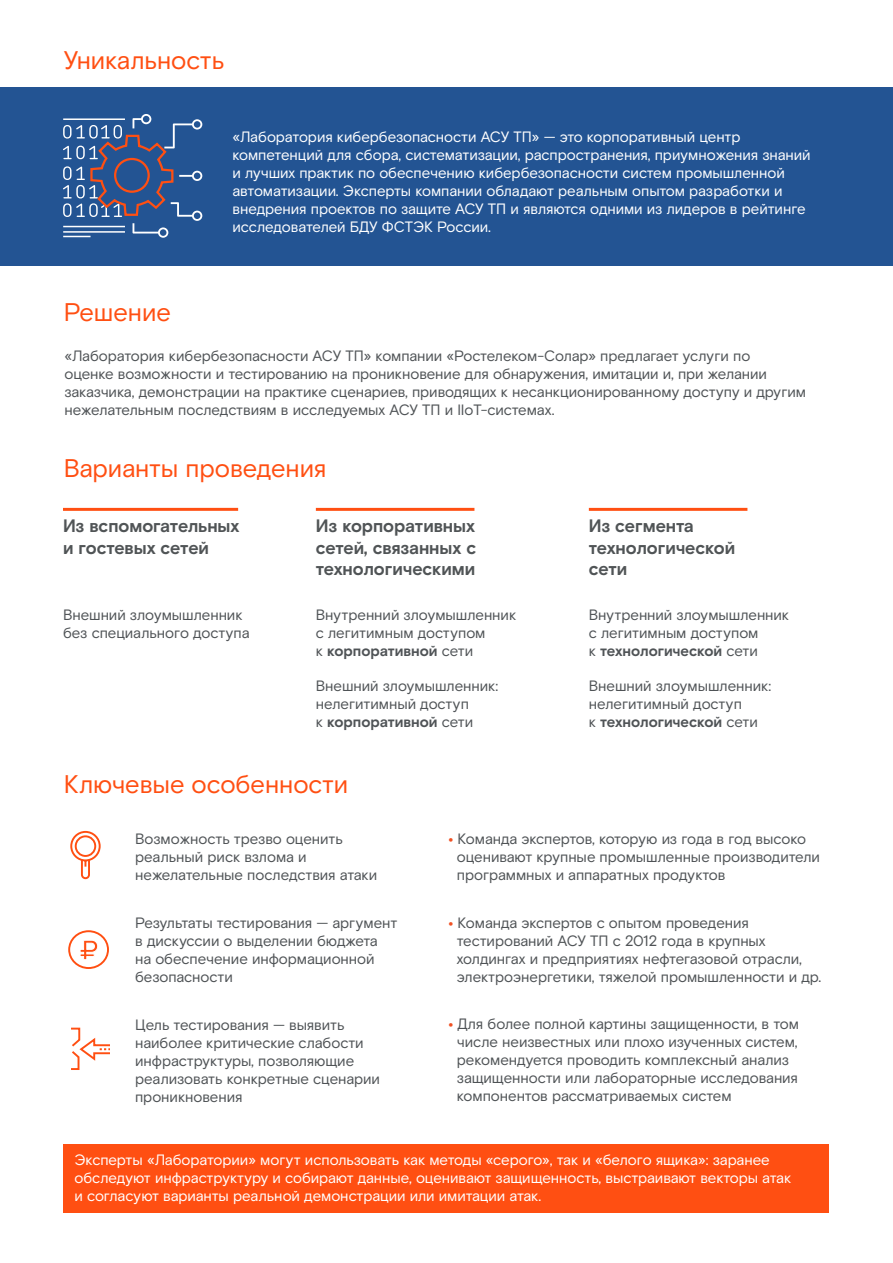
<style>
.page{position:relative;width:893px;height:1263px;background:#fff}
.page>*{position:absolute;margin:0;border:0;box-sizing:border-box;transform-origin:0 0}
.t1{font:25.5px "Rostelecom Basis";color:#ff4f12}
.t2{font:700 18px/21.6px "Rostelecom Basis";letter-spacing:-.005em;color:#505456}
.t3{font:15px/18px "Rostelecom Basis";letter-spacing:-.005em;color:#4f5356}
.t4{font:15px/18px "Rostelecom Basis";letter-spacing:-.005em;color:#fff}
.s1{font-weight:700}
.s2{font-weight:700;color:#f05123}
</style>
<div class="page">
<div style="left:0;top:87px;width:893px;height:179px;background:#235493"></div>
<div style="left:64px;top:1144px;width:765px;height:69px;background:#ff4f12"></div>
<hr style="left:63px;top:508px;width:175px;height:3px;background:#ff4f12">
<hr style="left:316px;top:508px;width:158px;height:3px;background:#ff4f12">
<hr style="left:589px;top:508px;width:158px;height:3px;background:#ff4f12">
<svg style="left:63px;top:114px;width:139px;height:124px"></svg>
<div style="left:68px;top:930px;width:41px;height:39px;border:2px solid #ff4f12;border-radius:50%"></div>
<svg style="left:80px;top:940px;width:18px;height:20px"></svg>
<svg style="left:70px;top:830px;width:31px;height:50px"></svg>
<svg style="left:71px;top:1027px;width:39px;height:43px"></svg>
<h1 class="t1" style="left:64px;top:45px;width:162px">Уникальность</h1>
<p class="t4" style="left:232px;top:128px;width:580px">«Лаборатория кибербезопасности АСУ ТП» — это корпоративный центр компетенций для сбора, систематизации, распространения, приумножения знаний и лучших практик по обеспечению кибербезопасности систем промышленной автоматизации. Эксперты компании обладают реальным опытом разработки и внедрения проектов по защите АСУ ТП и являются одними из лидеров в рейтинге исследователей БДУ ФСТЭК России.</p>
<h1 class="t1" style="left:64px;top:297px;width:109px">Решение</h1>
<p class="t3" style="left:64px;top:346px;width:743px">«Лаборатория кибербезопасности АСУ ТП» компании «Ростелеком-Солар» предлагает услуги по<br>оценке возможности и тестированию на проникновение для обнаружения, имитации и, при желании заказчика, демонстрации на практике сценариев, приводящих к несанкционированному доступу и другим нежелательным последствиям в исследуемых АСУ ТП и IIoT-системах.</p>
<h1 class="t1" style="left:64px;top:453px;width:264px">Варианты проведения</h1>
<p class="t2" style="left:63px;top:516px;width:178px">Из вспомогательных и гостевых сетей</p>
<p class="t2" style="left:316px;top:516px;width:162px;text-align:justify">Из корпоративных сетей, связанных с технологическими</p>
<p class="t2" style="left:589px;top:516px;width:148px">Из сегмента технологической сети</p>
<p class="t3" style="left:63px;top:606px;width:188px">Внешний злоумышленник без специального доступа</p>
<p class="t3" style="left:316px;top:606px;width:202px">Внутренний злоумышленник с легитимным доступом<br>к <span class="s1">корпоративной</span> сети</p>
<p class="t3" style="left:316px;top:677px;width:184px">Внешний злоумышленник: нелегитимный доступ<br>к <span class="s1">корпоративной</span> сети</p>
<h1 class="t1" style="left:64px;top:769px;width:286px">Ключевые особенности</h1>
<p class="t3" style="left:589px;top:606px;width:202px">Внутренний злоумышленник с легитимным доступом<br>к <span class="s1">технологической</span> сети</p>
<p class="t3" style="left:589px;top:677px;width:184px">Внешний злоумышленник: нелегитимный доступ<br>к <span class="s1">технологической</span> сети</p>
<p class="t3" style="left:135px;top:830px;width:244px">Возможность трезво оценить реальный риск взлома и нежелательные последствия атаки</p>
<p class="t3" style="left:135px;top:914px;width:264px">Результаты тестирования — аргумент в дискуссии о выделении бюджета на обеспечение информационной безопасности</p>
<p class="t3" style="left:135px;top:1016px;width:246px">Цель тестирования — выявить наиболее критические слабости инфраструктуры, позволяющие реализовать конкретные сценарии проникновения</p>
<p class="t3" style="left:457px;top:830px;width:364px;text-indent:-8px"><span class="s2">•</span> Команда экспертов, которую из года в год высоко оценивают крупные промышленные производители программных и аппаратных продуктов</p>
<p class="t3" style="left:457px;top:913px;width:366px;text-indent:-8px"><span class="s2">•</span> Команда экспертов с опытом проведения тестирований АСУ ТП с 2012 года в крупных холдингах и предприятиях нефтегазовой отрасли, электроэнергетики, тяжелой промышленности и др.</p>
<p class="t3" style="left:457px;top:1015px;width:344px;text-indent:-8px"><span class="s2">•</span> Для более полной картины защищенности, в том числе неизвестных или плохо изученных систем, рекомендуется проводить комплексный анализ защищенности или лабораторные исследования компонентов рассматриваемых систем</p>
<p class="t4" style="left:74px;top:1151px;width:718px">Эксперты «Лаборатории» могут использовать как методы «серого», так и «белого ящика»: заранее обследуют инфраструктуру и собирают данные, оценивают защищенность, выстраивают векторы атак и согласуют варианты реальной демонстрации или имитации атак.</p>
</div>
